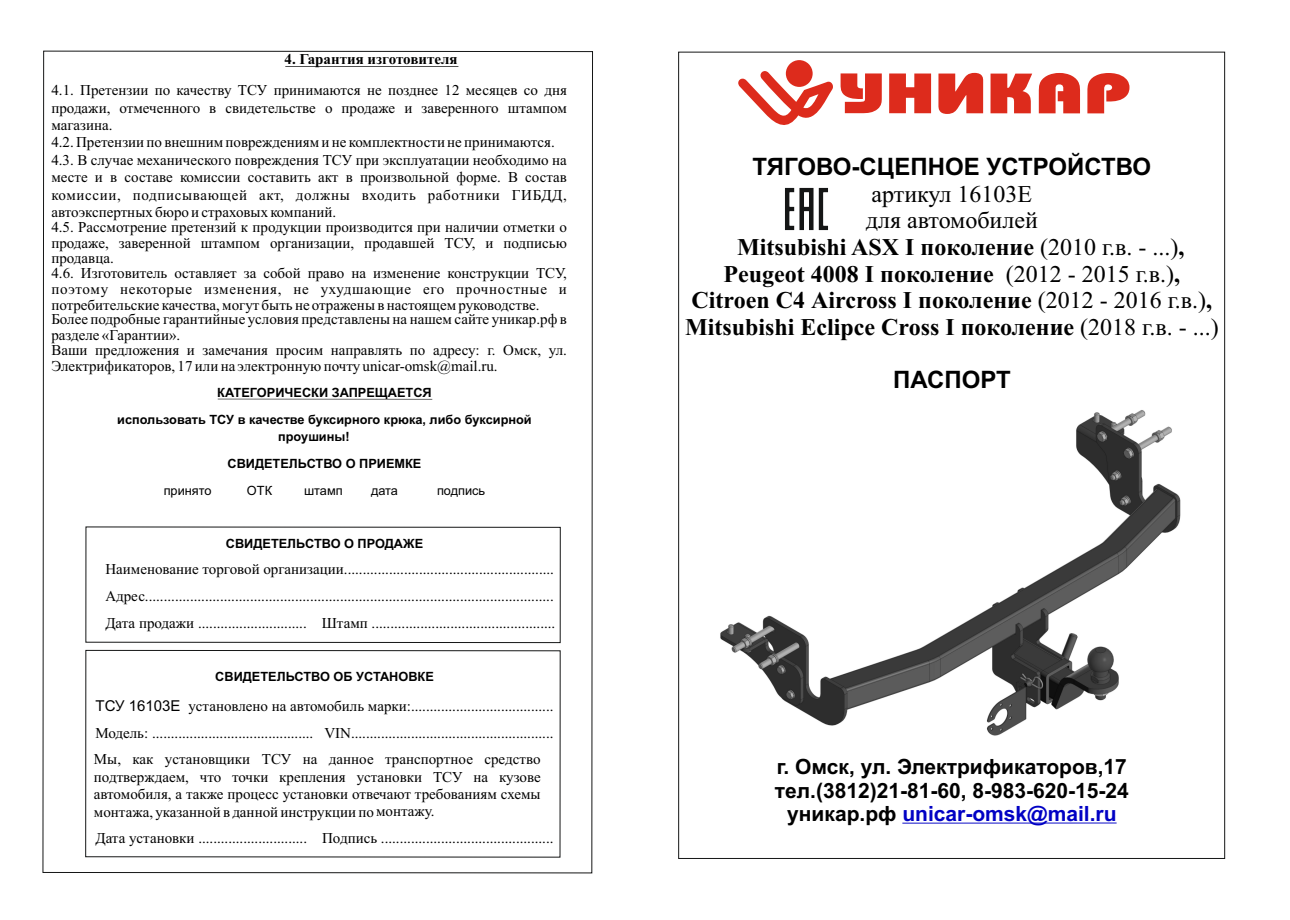
<style>
.page{position:relative;width:1290px;height:920px;background:#fff}
.page>*{position:absolute;margin:0;border:0;box-sizing:border-box;transform-origin:0 0}
.t1{font:700 24px "Times New Roman";color:#000}
.t2{font:700 24px "Arial";color:#000}
.t3{font:24px "Times New Roman";color:#000}
.t4{font:700 21px/23.4px "Arial";color:#000;text-align:center}
.t5{font:15px/17.4px "Times New Roman";color:#000;text-align:justify}
.t6{font:700 15px "Times New Roman";color:#000}
.t7{font:700 12.75px/17.4px "Arial";color:#000}
.t8{font:12.75px "Arial";color:#000}
.s1{font-family:"Arial"}
.s2{font-weight:400}
.s3{color:#0000c4}
</style>
<div class="page">
<hr style="left:902px;top:822px;width:214px;height:2px;background:#0000c4">
<svg style="left:889px;top:73px;width:42px;height:40px;background:#e24d40"></svg>
<svg style="left:938px;top:73px;width:45px;height:41px;background:#e24e42"></svg>
<svg style="left:990px;top:74px;width:42px;height:39px;background:#e35246"></svg>
<svg style="left:1038px;top:73px;width:42px;height:40px;background:#e35347"></svg>
<svg style="left:1087px;top:73px;width:42px;height:40px"></svg>
<svg style="left:738px;top:60px;width:144px;height:65px"></svg>
<img style="left:785px;top:187px;width:43px;height:44px">
<img style="left:720px;top:410px;width:460px;height:326px">
<svg style="left:43px;top:51px;width:550px;height:822px"></svg>
<div style="left:86px;top:650px;width:474px;height:207px;border:1px solid #151616"></div>
<div style="left:86px;top:527px;width:474px;height:116px;border:1px solid #151616"></div>
<p class="t6" style="left:285px;top:54px;width:175px">4. Гарантия изготовителя</p>
<p class="t5" style="left:51px;top:83px;width:517px">4.1. Претензии по качеству ТСУ принимаются не позднее 12 месяцев со дня продажи, отмеченного в свидетельстве о продаже и заверенного штампом магазина.</p>
<p class="t5" style="left:51px;top:135px;width:505px">4.2. Претензии по внешним повреждениям и не комплектности не принимаются.</p>
<p class="t5" style="left:51px;top:153px;width:517px">4.3. В случае механического повреждения ТСУ при эксплуатации необходимо на месте и в составе комиссии составить акт в произвольной форме. В состав комиссии, подписывающей акт, должны входить работники ГИБДД, автоэкспертных бюро и страховых компаний.</p>
<p class="t5" style="left:51px;top:221px;width:517px;line-height:15.6px">4.5. Рассмотрение претензий к продукции производится при наличии отметки о продаже, заверенной штампом организации, продавшей ТСУ, и подписью продавца.</p>
<p class="t5" style="left:51px;top:267px;width:517px;line-height:15.6px">4.6. Изготовитель оставляет за собой право на изменение конструкции ТСУ, поэтому некоторые изменения, не ухудшающие его прочностные и потребительские качества, могут быть не отражены в настоящем руководстве.</p>
<p class="t5" style="left:51px;top:313px;width:517px;line-height:15.6px">Более подробные гарантийные условия представлены на нашем сайте уникар.рф в разделе «Гарантии».</p>
<p class="t5" style="left:51px;top:344px;width:517px;line-height:15.6px">Ваши предложения и замечания просим направлять по адресу: г. Омск, ул.<br>Электрификаторов, 17 или на электронную почту unicar-omsk@mail.ru.</p>
<p class="t7" style="left:217px;top:385px;width:216px">КАТЕГОРИЧЕСКИ ЗАПРЕЩАЕТСЯ</p>
<p class="t7" style="left:278px;top:412px;width:255px;text-indent:-161px">использовать ТСУ в качестве буксирного крюка, либо буксирной проушины!</p>
<p class="t7" style="left:227px;top:456px;width:195px">СВИДЕТЕЛЬСТВО О ПРИЕМКЕ</p>
<p class="t8" style="left:164px;top:485px;width:49px">принято</p>
<p class="t8" style="left:247px;top:485px;width:27px">ОТК</p>
<p class="t8" style="left:304px;top:485px;width:40px">штамп</p>
<p class="t8" style="left:371px;top:485px;width:29px">дата</p>
<p class="t8" style="left:437px;top:485px;width:50px">подпись</p>
<p class="t7" style="left:226px;top:536px;width:199px">СВИДЕТЕЛЬСТВО О ПРОДАЖЕ</p>
<p class="t5" style="left:105px;top:562px;width:450px">Наименование торговой организации........................................................</p>
<p class="t5" style="left:105px;top:589px;width:450px">Адрес.............................................................................................................</p>
<p class="t5" style="left:105px;top:615px;width:451px">Дата продажи ............................. Штамп .................................................</p>
<p class="t7" style="left:215px;top:669px;width:220px">СВИДЕТЕЛЬСТВО ОБ УСТАНОВКЕ</p>
<p class="t5" style="left:96px;top:699px;width:459px"><span class="s1">ТСУ 16103Е</span> установлено на автомобиль марки:......................................</p>
<p class="t5" style="left:96px;top:725px;width:459px">Модель: ........................................... VIN......................................................</p>
<p class="t5" style="left:94px;top:752px;width:448px">Мы, как установщики ТСУ на данное транспортное средство подтверждаем, что точки крепления установки ТСУ на кузове автомобиля, а также процесс установки отвечают требованиям схемы монтажа, указанной в данной инструкции по монтажу.</p>
<p class="t5" style="left:95px;top:831px;width:459px">Дата установки ............................. Подпись ..............................................</p>
<h1 class="t2" style="left:753px;top:158px;width:400px">ТЯГОВО-СЦЕПНОЕ УСТРОЙСТВО</h1>
<h1 class="t3" style="left:871px;top:185px;width:162px">артикул 16103Е</h1>
<h1 class="t3" style="left:866px;top:212px;width:174px">для автомобилей</h1>
<h1 class="t1" style="left:737px;top:239px;width:449px">Mitsubishi ASX I поколение <span class="s2">(2010 г.в. - ...)</span>,</h1>
<h1 class="t1" style="left:724px;top:265px;width:458px">Peugeot 4008 I поколение <span class="s2">(2012 - 2015 г.в.)</span>,</h1>
<h1 class="t1" style="left:692px;top:292px;width:522px">Citroen С4 Aircross I поколение <span class="s2">(2012 - 2016 г.в.)</span>,</h1>
<h1 class="t1" style="left:685px;top:318px;width:535px">Mitsubishi Eclipce Cross I поколение <span class="s2">(2018 г.в. - ...)</span></h1>
<h1 class="t2" style="left:893px;top:371px;width:119px">ПАСПОРТ</h1>
<h2 class="t4" style="left:775px;top:757px;width:355px">г. Омск, ул. Электрификаторов,17 тел.(3812)21-81-60, 8-983-620-15-24 уникар.рф <span class="s3">unicar-omsk@mail.ru</span></h2>
</div>
